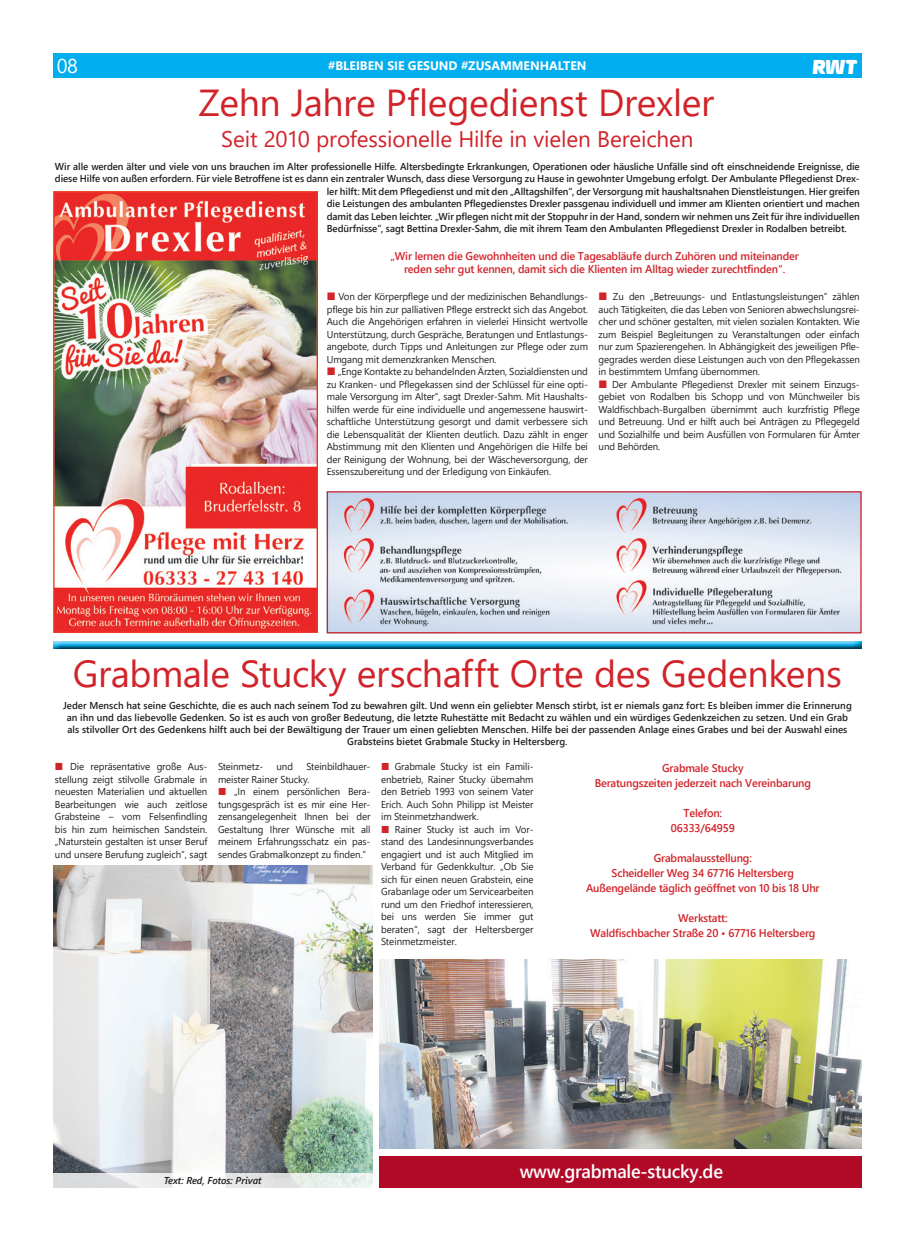
<style>
.page{position:relative;width:913px;height:1241px;background:#fff}
.page>*{position:absolute;margin:0;border:0;box-sizing:border-box;transform-origin:0 0}
.t1{font:37.5px "Segoe UI";letter-spacing:-.01em;color:#d1232a}
.t2{font:22.5px "Segoe UI";letter-spacing:-.005em;color:#d1232a}
.t3{font:20px "Laps DB Normal";color:#fff}
.t4{font:20px "Segoe UI";color:#fff}
.t5{font:600 18.75px "Segoe UI";letter-spacing:-.015em;color:#fff}
.t6{font:700 12.38px "Segoe UI";color:#fff}
.t7{font:600 11.25px/15px "Segoe UI";letter-spacing:-.015em;color:#d1232a;text-align:center}
.t8{font:10px/12.5px "Segoe UI";letter-spacing:-.01em;color:#231f20;text-align:justify}
.t9{font:600 10px/12px "Segoe UI";letter-spacing:-.005em;color:#231f20;text-align:center}
.t10{font:italic 600 10px "Segoe UI";color:#231f20}
.s1{font-size:10.62px;color:#d1232a}
.s2{color:#d1232a}
</style>
<div class="page">
<div style="left:53px;top:53px;width:808px;height:25px;background:#00aeef"></div>
<img style="left:379px;top:959px;width:482px;height:189px">
<img style="left:53px;top:865px;width:319px;height:308px">
<div style="left:379px;top:1155px;width:482px;height:32px;background:#b00a27"></div>
<div style="left:52px;top:641px;width:810px;height:8px;background:#231f20;opacity:.75"></div>
<svg style="left:53px;top:1173px;width:319px;height:14px"></svg>
<img style="left:329px;top:493px;width:530px;height:138px">
<div style="left:327px;top:491px;width:534px;height:142px;border:1px solid #d1232a"></div>
<img style="left:53px;top:192px;width:265px;height:440px">
<h3 class="t4" style="left:57px;top:47px;width:23px">08</h3>
<p class="t6" style="left:328px;top:54px;width:260px">#BLEIBEN SIE GESUND #ZUSAMMENHALTEN</p>
<h3 class="t3" style="left:812px;top:55px;width:46px">RWT</h3>
<h1 class="t1" style="left:199px;top:67px;width:517px">Zehn Jahre Pflegedienst Drexler</h1>
<h2 class="t2" style="left:221px;top:118px;width:474px">Seit 2010 professionelle Hilfe in vielen Bereichen</h2>
<p class="t9" style="left:55px;top:159px;width:806px">Wir alle werden älter und viele von uns brauchen im Alter professionelle Hilfe. Altersbedingte Erkrankungen, Operationen oder häusliche Unfälle sind oft einschneidende Ereignisse, die</p>
<p class="t9" style="left:55px;top:172px;width:806px">diese Hilfe von außen erfordern. Für viele Betroffene ist es dann ein zentraler Wunsch, dass diese Versorgung zu Hause in gewohnter Umgebung erfolgt. Der Ambulante Pflegedienst Drex-</p>
<p class="t9" style="left:327px;top:184px;width:534px">ler hilft: Mit dem Pflegedienst und mit den „Alltagshilfen“, der Versorgung mit haushaltsnahen Dienstleistungen. Hier greifen</p>
<p class="t9" style="left:327px;top:197px;width:534px">die Leistungen des ambulanten Pflegedienstes Drexler passgenau individuell und immer am Klienten orientiert und machen</p>
<p class="t9" style="left:327px;top:209px;width:534px">damit das Leben leichter. „Wir pflegen nicht mit der Stoppuhr in der Hand, sondern wir nehmen uns Zeit für ihre individuellen</p>
<p class="t9" style="left:327px;top:222px;width:521px">Bedürfnisse“, sagt Bettina Drexler-Sahm, die mit ihrem Team den Ambulanten Pflegedienst Drexler in Rodalben betreibt.</p>
<p class="t7" style="left:390px;top:249px;width:410px;line-height:12.5px">„Wir lernen die Gewohnheiten und die Tagesabläufe durch Zuhören und miteinander reden sehr gut kennen, damit sich die Klienten im Alltag wieder zurechtfinden“.</p>
<p class="t8" style="left:327px;top:289px;width:263px"><span class="s1">■</span> Von der Körperpflege und der medizinischen Behandlungs&shy;pflege bis hin zur palliativen Pflege erstreckt sich das Angebot.<br>Auch die Angehörigen erfahren in vielerlei Hinsicht wertvolle Unterstützung, durch Gespräche, Beratungen und Entlastungs&shy;angebote, durch Tipps und Anleitungen zur Pflege oder zum Umgang mit demenzkranken Menschen.</p>
<p class="t8" style="left:327px;top:364px;width:263px"><span class="s1">■</span> „Enge Kontakte zu behandelnden Ärzten, Sozialdiensten und zu Kranken- und Pflegekassen sind der Schlüssel für eine opti&shy;male Versorgung im Alter“, sagt Drexler-Sahm. Mit Haushalts&shy;hilfen werde für eine individuelle und angemessene hauswirt&shy;schaftliche Unterstützung gesorgt und damit verbessere sich die Lebensqualität der Klienten deutlich. Dazu zählt in enger Abstimmung mit den Klienten und Angehörigen die Hilfe bei der Reinigung der Wohnung, bei der Wäscheversorgung, der Essenszubereitung und der Erledigung von Einkäufen.</p>
<p class="t8" style="left:598px;top:289px;width:263px"><span class="s1">■</span> Zu den „Betreuungs- und Entlastungsleistungen“ zählen auch Tätigkeiten, die das Leben von Senioren abwechslungsrei&shy;cher und schöner gestalten, mit vielen sozialen Kontakten. Wie zum Beispiel Begleitungen zu Veranstaltungen oder einfach nur zum Spazierengehen. In Abhängigkeit des jeweiligen Pfle&shy;gegrades werden diese Leistungen auch von den Pflegekassen in bestimmtem Umfang übernommen.</p>
<p class="t8" style="left:598px;top:377px;width:263px"><span class="s1">■</span> Der Ambulante Pflegedienst Drexler mit seinem Einzugs&shy;gebiet von Rodalben bis Schopp und von Münchweiler bis Waldfischbach-Burgalben übernimmt auch kurzfristig Pflege und Betreuung. Und er hilft auch bei Anträgen zu Pflegegeld und Sozialhilfe und beim Ausfüllen von Formularen für Ämter und Behörden.</p>
<h1 class="t1" style="left:73px;top:638px;width:770px">Grabmale Stucky erschafft Orte des Gedenkens</h1>
<p class="t9" style="left:63px;top:699px;width:790px">Jeder Mensch hat seine Geschichte, die es auch nach seinem Tod zu bewahren gilt. Und wenn ein geliebter Mensch stirbt, ist er niemals ganz fort: Es bleiben immer die Erinnerung an ihn und das liebevolle Gedenken. So ist es auch von großer Bedeutung, die letzte Ruhestätte mit Bedacht zu wählen und ein würdiges Gedenkzeichen zu setzen. Und ein Grab als stilvoller Ort des Gedenkens hilft auch bei der Bewältigung der Trauer um einen geliebten Menschen. Hilfe bei der passenden Anlage eines Grabes und bei der Auswahl eines Grabsteins bietet Grabmale Stucky in Heltersberg.</p>
<p class="t8" style="left:55px;top:759px;width:154px"><span class="s2">■</span> Die repräsentative große Aus&shy;stellung zeigt stilvolle Grabmale in neuesten Materialien und aktuellen Bearbeitungen wie auch zeitlose Grabsteine – vom Felsenfindling bis hin zum heimischen Sandstein. „Naturstein gestalten ist unser Beruf und unsere Berufung zugleich“, sagt</p>
<p class="t8" style="left:218px;top:759px;width:47px">Steinmetz-</p>
<p class="t8" style="left:276px;top:759px;width:18px">und</p>
<p class="t8" style="left:218px;top:759px;width:154px;text-indent:88px">Steinbildhauer&shy;meister Rainer Stucky.</p>
<p class="t8" style="left:218px;top:784px;width:154px"><span class="s2">■</span> „In einem persönlichen Bera&shy;tungsgespräch ist es mir eine Her&shy;zensangelegenheit Ihnen bei der Gestaltung Ihrer Wünsche mit all meinem Erfahrungsschatz ein pas&shy;sendes Grabmalkonzept zu finden.“</p>
<p class="t8" style="left:381px;top:759px;width:154px"><span class="s2">■</span> Grabmale Stucky ist ein Famili&shy;enbetrieb, Rainer Stucky übernahm den Betrieb 1993 von seinem Vater Erich. Auch Sohn Philipp ist Meister im Steinmetzhandwerk.</p>
<p class="t8" style="left:381px;top:822px;width:154px"><span class="s2">■</span> Rainer Stucky ist auch im Vor&shy;stand des Landesinnungsverbandes engagiert und ist auch Mitglied im Verband für Gedenkkultur. „Ob Sie sich für einen neuen Grabstein, eine Grabanlage oder um Servicearbeiten rund um den Friedhof interessieren, bei uns werden Sie immer gut beraten“, sagt der Heltersberger Steinmetzmeister.</p>
<p class="t7" style="left:594px;top:759px;width:218px">Grabmale Stucky<br>Beratungszeiten jederzeit nach Vereinbarung</p>
<p class="t7" style="left:670px;top:804px;width:65px">Telefon:<br>06333/64959</p>
<p class="t7" style="left:586px;top:849px;width:235px">Grabmalausstellung:<br>Scheideller Weg 34 67716 Heltersberg<br>Außengelände täglich geöffnet von 10 bis 18 Uhr</p>
<p class="t7" style="left:590px;top:909px;width:227px">Werkstatt:<br>Waldfischbacher Straße 20 • 67716 Heltersberg</p>
<p class="t10" style="left:164px;top:1171px;width:99px">Text: Red, Fotos: Privat</p>
<h3 class="t5" style="left:519px;top:1153px;width:205px">www.grabmale-stucky.de</h3>
</div>
